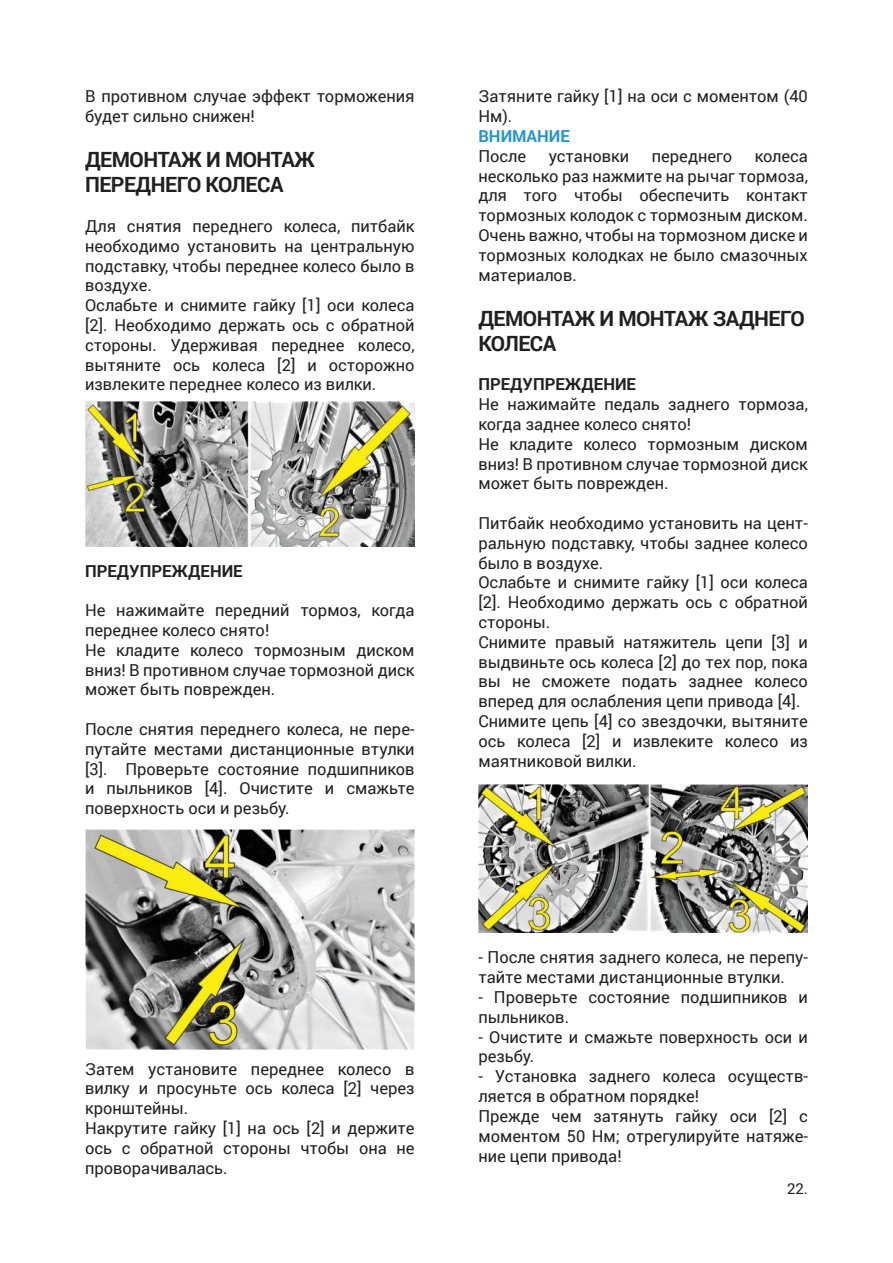
<style>
.page{position:relative;width:893px;height:1263px;background:#fff}
.page>*{position:absolute;margin:0;border:0;box-sizing:border-box;transform-origin:0 0}
.t1{font:700 21px/25.2px "Roboto";letter-spacing:-.025em;color:#231f20}
.t2{font:16.5px/19.8px "Roboto";color:#231f20}
.t3{font:700 16.5px "Roboto";color:#231f20}
.t4{font:700 16.5px "Roboto";color:#2793d1}
.t5{font:15px "Roboto";color:#231f20}
</style>
<div class="page">
<img style="left:85px;top:402px;width:330px;height:145px">
<img style="left:85px;top:829px;width:330px;height:220px">
<img style="left:478px;top:784px;width:330px;height:148px">
<p class="t2" style="left:85px;top:87px;width:331px">В противном случае эффект торможения будет сильно снижен!</p>
<p class="t1" style="left:85px;top:147px;width:232px">ДЕМОНТАЖ И МОНТАЖ<br>ПЕРЕДНЕГО КОЛЕСА</p>
<p class="t2" style="left:85px;top:216px;width:331px">Для снятия переднего колеса, питбайк необходимо установить на центральную подставку, чтобы переднее колесо было в воздухе.<br>Ослабьте и снимите гайку [1] оси колеса [2]. Необходимо держать ось с обратной стороны. Удерживая переднее колесо, вытяните ось колеса [2] и осторожно извлеките переднее колесо из вилки.</p>
<p class="t3" style="left:85px;top:561px;width:159px">ПРЕДУПРЕЖДЕНИЕ</p>
<p class="t2" style="left:85px;top:600px;width:331px">Не нажимайте передний тормоз, когда переднее колесо снято!<br>Не кладите колесо тормозным диском вниз! В противном случае тормозной диск может быть поврежден.</p>
<p class="t2" style="left:85px;top:719px;width:331px;text-align:justify">После снятия переднего колеса, не пере&shy;путайте местами дистанционные втулки [3]. Проверьте состояние подшипников и пыльников [4]. Очистите и смажьте поверхность оси и резьбу.</p>
<p class="t2" style="left:85px;top:1059px;width:331px">Затем установите переднее колесо в вилку и просуньте ось колеса [2] через кронштейны.<br>Накрутите гайку [1] на ось [2] и держите ось с обратной стороны чтобы она не проворачивалась.</p>
<p class="t2" style="left:478px;top:87px;width:331px">Затяните гайку [1] на оси с моментом (40<br>Нм).</p>
<p class="t4" style="left:478px;top:126px;width:93px">ВНИМАНИЕ</p>
<p class="t2" style="left:478px;top:146px;width:49px">После</p>
<p class="t2" style="left:549px;top:146px;width:82px">установки</p>
<p class="t2" style="left:652px;top:146px;width:82px">переднего</p>
<p class="t2" style="left:478px;top:146px;width:331px;text-align:justify;text-indent:276px">колеса несколько раз нажмите на рычаг тормоза, для того чтобы обеспечить контакт тормозных колодок с тормозным диском.<br>Очень важно, чтобы на тормозном диске и тормозных колодках не было смазочных материалов.</p>
<p class="t1" style="left:478px;top:305px;width:328px">ДЕМОНТАЖ И МОНТАЖ ЗАДНЕГО<br>КОЛЕСА</p>
<p class="t3" style="left:478px;top:375px;width:159px">ПРЕДУПРЕЖДЕНИЕ</p>
<p class="t2" style="left:478px;top:394px;width:331px">Не нажимайте педаль заднего тормоза, когда заднее колесо снято!<br>Не кладите колесо тормозным диском вниз! В противном случае тормозной диск может быть поврежден.</p>
<p class="t2" style="left:478px;top:513px;width:331px">Питбайк необходимо установить на цент&shy;ральную подставку, чтобы заднее колесо было в воздухе.<br>Ослабьте и снимите гайку [1] оси колеса [2]. Необходимо держать ось с обратной стороны.<br>Снимите правый натяжитель цепи [3] и выдвиньте ось колеса [2] до тех пор, пока вы не сможете подать заднее колесо вперед для ослабления цепи привода [4].<br>Снимите цепь [4] со звездочки, вытяните ось колеса [2] и извлеките колесо из маятниковой вилки.</p>
<p class="t2" style="left:478px;top:948px;width:331px">- После снятия заднего колеса, не перепу&shy;тайте местами дистанционные втулки.</p>
<p class="t2" style="left:478px;top:987px;width:331px">- Проверьте состояние подшипников и пыльников.</p>
<p class="t2" style="left:478px;top:1027px;width:331px">- Очистите и смажьте поверхность оси и резьбу.</p>
<p class="t2" style="left:478px;top:1066px;width:331px">- Установка заднего колеса осуществ&shy;ляется в обратном порядке!<br>Прежде чем затянуть гайку оси [2] с моментом 50 Нм; отрегулируйте натяже&shy;ние цепи привода!</p>
<p class="t5" style="left:787px;top:1179px;width:22px">22.</p>
</div>
